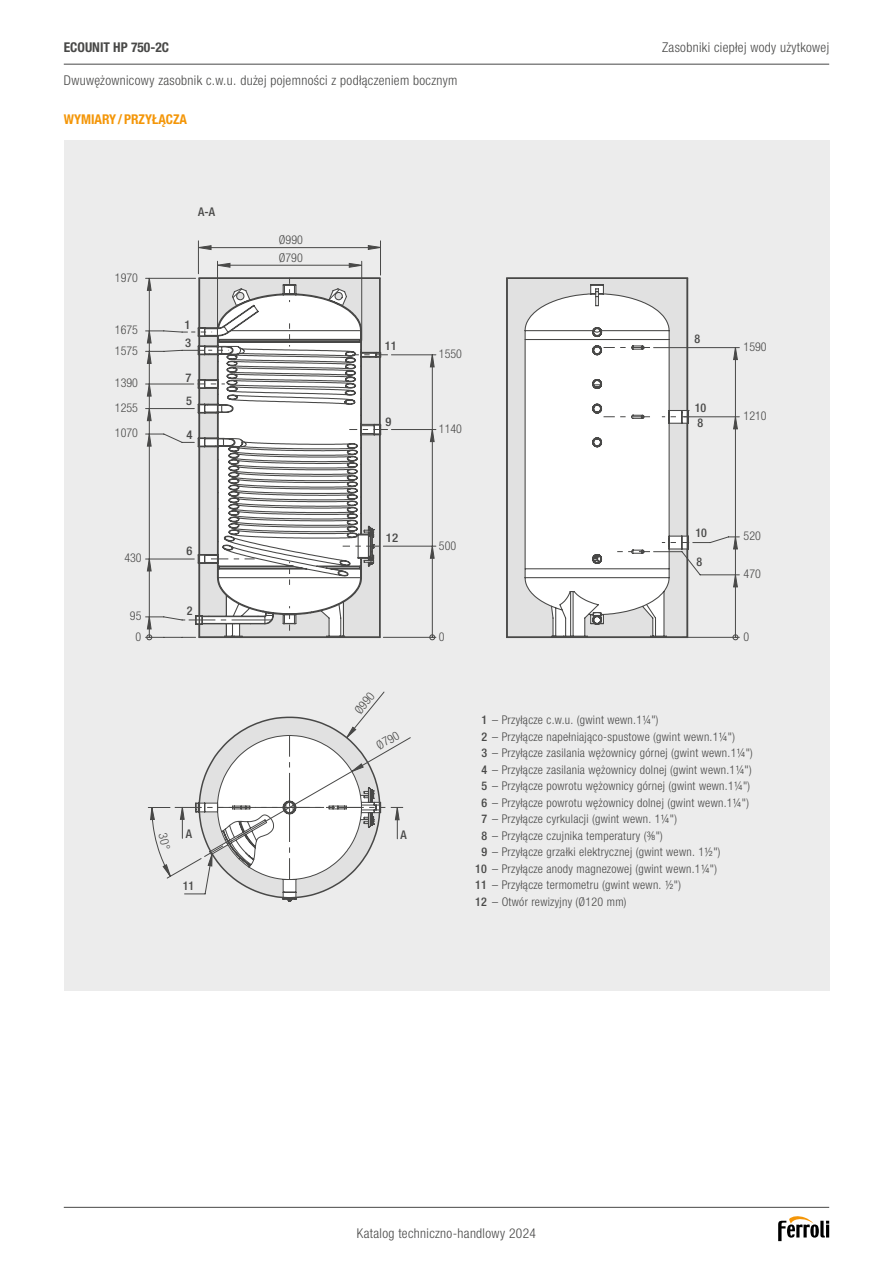
<style>
.page{position:relative;width:893px;height:1263px;background:#fff}
.page>*{position:absolute;margin:0;border:0;box-sizing:border-box;transform-origin:0 0}
.t1{font:300 condensed 13.5px "Helvetica Neue LTW1 G";letter-spacing:.025em;color:#484847}
.t2{font:700 condensed 13.5px "Helvetica Neue LTW1 G";color:#f49608}
.t3{font:700 condensed 13.5px "Helvetica Neue LTW1 G";color:#484847}
.t4{font:300 condensed 12.15px "Helvetica Neue LTW1 G";color:#484847}
.t5{font:500 condensed 12.15px "Helvetica Neue LTW1 G";color:#484847}
.t6{font:300 condensed 12px "Helvetica Neue LTW1 G";letter-spacing:.025em;color:#484847}
.t7{font:500 condensed 12px/15.3px "Helvetica Neue LTW1 G";color:#484847}
.t8{font:500 condensed 12px "Helvetica Neue LTW1 G";color:#484847;scale:1.06 1}
.t9{font:500 condensed 12px "Helvetica Neue LTW1 G";color:#484847;scale:1.07 1}
.t10{font:500 condensed 12px/23.7px "Helvetica Neue LTW1 G";color:#484847;scale:1.04 1}
.t11{font:500 condensed 12px "Helvetica Neue LTW1 G";color:#484847;scale:1.05 1}
.s1{font-weight:500}
</style>
<div class="page">
<hr style="left:64px;top:1207px;width:765px;height:1px;background:#484847">
<svg style="left:778px;top:1216px;width:51px;height:25px"></svg>
<hr style="left:64px;top:64px;width:765px;height:1px;background:#484847">
<div style="left:65px;top:140px;width:765px;height:851px;background:#ececec"></div>
<hr style="left:199px;top:277px;width:181px;height:2px;background:#484847">
<hr style="left:506px;top:277px;width:182px;height:2px;background:#484847">
<svg style="left:145px;top:278px;width:595px;height:360px"></svg>
<svg style="left:145px;top:330px;width:291px;height:308px"></svg>
<svg style="left:147px;top:278px;width:590px;height:309px"></svg>
<svg style="left:147px;top:331px;width:287px;height:298px"></svg>
<svg style="left:199px;top:245px;width:181px;height:23px"></svg>
<hr style="left:217px;top:261px;width:1px;height:66px;background:#484847">
<hr style="left:210px;top:247px;width:165px;height:1px;background:#484847">
<hr style="left:227px;top:265px;width:132px;height:1px;background:#484847">
<hr style="left:361px;top:261px;width:1px;height:79px;background:#484847">
<hr style="left:380px;top:241px;width:1px;height:34px;background:#484847">
<hr style="left:198px;top:241px;width:1px;height:33px;background:#484847">
<svg style="left:148px;top:691px;width:263px;height:211px"></svg>
<p class="t3" style="left:64px;top:39px;width:107px">ECOUNIT HP 750-2C</p>
<p class="t1" style="left:64px;top:72px;width:395px">Dwuwężownicowy zasobnik c.w.u. dużej pojemności z podłączeniem bocznym</p>
<p class="t2" style="left:64px;top:111px;width:125px">WYMIARY/PRZYŁĄCZA</p>
<p class="t4" style="left:115px;top:270px;width:25px">1970</p>
<p class="t4" style="left:115px;top:323px;width:25px">1675</p>
<p class="t7" style="left:198px;top:204px;width:18px">A-A</p>
<p class="t8" style="left:184px;top:317px;width:7px">1</p>
<p class="t4" style="left:115px;top:343px;width:25px">1575</p>
<p class="t4" style="left:115px;top:376px;width:25px">1390</p>
<p class="t4" style="left:115px;top:401px;width:25px">1255</p>
<p class="t4" style="left:115px;top:426px;width:25px">1070</p>
<p class="t11" style="left:185px;top:335px;width:7px">3</p>
<p class="t10" style="left:186px;top:365px;width:8px">7<br>5</p>
<p class="t8" style="left:186px;top:427px;width:7px">4</p>
<p class="t4" style="left:279px;top:232px;width:25px">Ø990</p>
<p class="t4" style="left:279px;top:251px;width:25px">Ø790</p>
<p class="t7" style="left:385px;top:338px;width:13px">11</p>
<p class="t7" style="left:386px;top:414px;width:7px">9</p>
<p class="t4" style="left:439px;top:347px;width:25px">1550</p>
<p class="t4" style="left:439px;top:421px;width:25px">1140</p>
<p class="t1" style="left:662px;top:40px;width:169px">Zasobniki ciepłej wody użytkowej</p>
<p class="t7" style="left:694px;top:331px;width:7px">8</p>
<p class="t7" style="left:695px;top:400px;width:13px">10<br>8</p>
<p class="t4" style="left:744px;top:340px;width:25px">1590</p>
<p class="t4" style="left:744px;top:409px;width:25px">1210</p>
<p class="t4" style="left:124px;top:551px;width:19px">430</p>
<p class="t7" style="left:186px;top:543px;width:7px">6</p>
<p class="t9" style="left:386px;top:531px;width:13px">12</p>
<p class="t4" style="left:439px;top:538px;width:19px">500</p>
<p class="t7" style="left:695px;top:525px;width:13px">10</p>
<p class="t7" style="left:696px;top:554px;width:7px">8</p>
<p class="t4" style="left:744px;top:529px;width:19px">520</p>
<p class="t4" style="left:744px;top:567px;width:19px">470</p>
<p class="t4" style="left:130px;top:608px;width:13px">95</p>
<p class="t5" style="left:187px;top:604px;width:7px">2</p>
<p class="t4" style="left:135px;top:629px;width:7px">0</p>
<p class="t4" style="left:439px;top:629px;width:7px">0</p>
<p class="t4" style="left:744px;top:629px;width:7px">0</p>
<p class="t4" style="left:352px;top:708px;width:25px;rotate:-51deg">Ø990</p>
<p class="t4" style="left:374px;top:740px;width:25px;rotate:-30deg">Ø790</p>
<p class="t7" style="left:186px;top:826px;width:8px">A</p>
<p class="t7" style="left:400px;top:827px;width:8px">A</p>
<p class="t7" style="left:183px;top:878px;width:13px">11</p>
<p class="t6" style="left:481px;top:713px;width:179px"><span class="s1">1</span> – Przyłącze c.w.u. (gwint wewn.1¼")</p>
<p class="t6" style="left:481px;top:729px;width:255px"><span class="s1">2</span> – Przyłącze napełniająco-spustowe (gwint wewn.1¼")</p>
<p class="t6" style="left:481px;top:746px;width:273px"><span class="s1">3</span> – Przyłącze zasilania wężownicy górnej (gwint wewn.1¼")</p>
<p class="t6" style="left:481px;top:762px;width:272px"><span class="s1">4</span> – Przyłącze zasilania wężownicy dolnej (gwint wewn.1¼")</p>
<p class="t6" style="left:481px;top:779px;width:270px"><span class="s1">5</span> – Przyłącze powrotu wężownicy górnej (gwint wewn.1¼")</p>
<p class="t6" style="left:481px;top:795px;width:269px"><span class="s1">6</span> – Przyłącze powrotu wężownicy dolnej (gwint wewn.1¼")</p>
<p class="t6" style="left:481px;top:812px;width:197px"><span class="s1">7</span> – Przyłącze cyrkulacji (gwint wewn. 1¼")</p>
<p class="t6" style="left:481px;top:828px;width:183px"><span class="s1">8</span> – Przyłącze czujnika temperatury (⅜")</p>
<p class="t6" style="left:481px;top:845px;width:241px"><span class="s1">9</span> – Przyłącze grzałki elektrycznej (gwint wewn. 1½")</p>
<p class="t6" style="left:475px;top:861px;width:243px"><span class="s1">10</span> – Przyłącze anody magnezowej (gwint wewn.1¼")</p>
<p class="t6" style="left:475px;top:878px;width:207px"><span class="s1">11</span> – Przyłącze termometru (gwint wewn. ½")</p>
<p class="t6" style="left:475px;top:894px;width:153px"><span class="s1">12</span> – Otwór rewizyjny (Ø120 mm)</p>
<p class="t1" style="left:357px;top:1225px;width:181px">Katalog techniczno-handlowy 2024</p>
</div>
